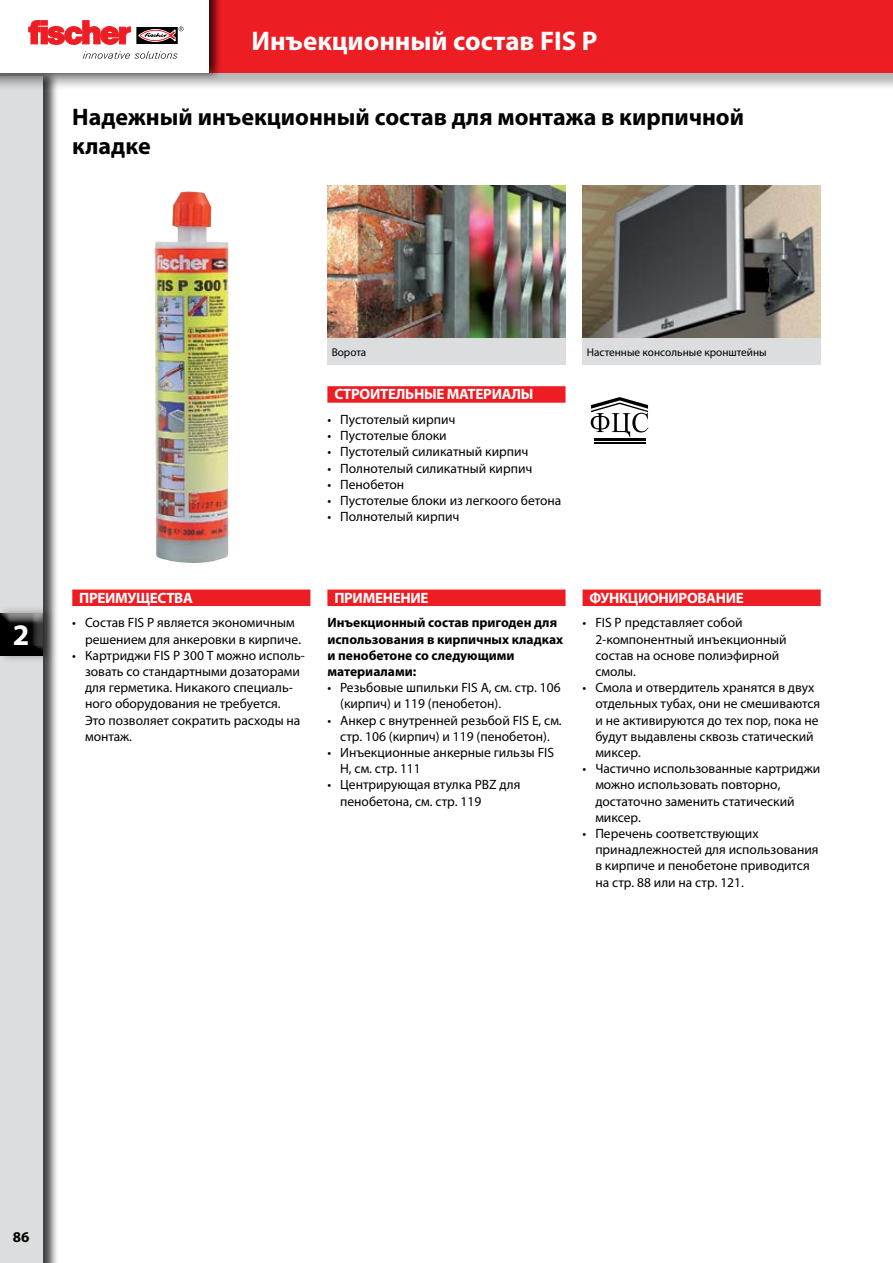
<style>
.page{position:relative;width:893px;height:1263px;background:#fff}
.page>*{position:absolute;margin:0;border:0;box-sizing:border-box;transform-origin:0 0}
.t1{font:700 30px "Myriad Pro";color:#fff}
.t2{font:700 27px "Myriad Pro";color:#fff}
.t3{font:700 24px/28.8px "Myriad Pro";color:#000}
.t4{font:700 15px "Myriad Pro";letter-spacing:-.02em;color:#fff}
.t5{font:700 15px "Myriad Pro";color:#000}
.t6{font:13.5px/16.2px "Myriad Pro";color:#000}
.t7{font:700 13.5px/16.2px "Myriad Pro";color:#000}
.t8{font:11.25px "Myriad Pro";color:#000}
</style>
<div class="page">
<hr style="left:594px;top:438px;width:51px;height:3px;background:#000">
<hr style="left:594px;top:442px;width:51px;height:2px;background:#000">
<svg style="left:591px;top:397px;width:57px;height:40px"></svg>
<div style="left:0;top:68px;width:59px;height:1195px;background:#000;opacity:.75"></div>
<div style="left:0;top:77px;width:43px;height:1186px;background:#dcddde"></div>
<div style="left:0;top:0;width:893px;height:91px;background:#000;opacity:.29"></div>
<div style="left:0;top:0;width:893px;height:72px;background:#ed1d24"></div>
<div style="left:0;top:0;width:223px;height:81px;background:#000;opacity:.75"></div>
<div style="left:0;top:0;width:208px;height:72px;background:#fff"></div>
<svg style="left:137px;top:27px;width:41px;height:17px"></svg>
<svg style="left:29px;top:21px;width:102px;height:24px"></svg>
<svg style="left:139px;top:26px;width:44px;height:15px"></svg>
<svg style="left:83px;top:51px;width:94px;height:8px"></svg>
<div style="left:0;top:605px;width:55px;height:58px;background:#000;opacity:.3"></div>
<div style="left:0;top:613px;width:53px;height:45px;background:#fff;opacity:.75"></div>
<div style="left:0;top:613px;width:49px;height:45px;background:#000;opacity:.75"></div>
<img style="left:327px;top:186px;width:238px;height:153px">
<div style="left:327px;top:339px;width:239px;height:26px;background:#dcddde"></div>
<img style="left:583px;top:186px;width:237px;height:153px">
<div style="left:583px;top:339px;width:238px;height:26px;background:#dcddde"></div>
<img style="left:154px;top:191px;width:75px;height:372px">
<div style="left:72px;top:589px;width:238px;height:17px;background:#ed1d24"></div>
<div style="left:327px;top:589px;width:239px;height:17px;background:#ed1d24"></div>
<div style="left:583px;top:589px;width:238px;height:17px;background:#ed1d24"></div>
<div style="left:327px;top:386px;width:239px;height:17px;background:#ed1d24"></div>
<h2 class="t2" style="left:251px;top:23px;width:348px">Инъекционный состав FIS P</h2>
<h3 class="t3" style="left:72px;top:102px;width:673px">Надежный инъекционный состав для монтажа в кирпичной кладке</h3>
<h1 class="t1" style="left:13px;top:616px;width:18px">2</h1>
<p class="t8" style="left:332px;top:345px;width:36px">Ворота</p>
<p class="t8" style="left:587px;top:345px;width:181px">Настенные консольные кронштейны</p>
<p class="t4" style="left:334px;top:384px;width:201px">СТРОИТЕЛЬНЫЕ МАТЕРИАЛЫ</p>
<p class="t6" style="left:327px;top:411px;width:129px">• Пустотелый кирпич</p>
<p class="t6" style="left:327px;top:427px;width:121px">• Пустотелые блоки</p>
<p class="t6" style="left:327px;top:444px;width:202px">• Пустотелый силикатный кирпич</p>
<p class="t6" style="left:327px;top:460px;width:206px">• Полнотелый силикатный кирпич</p>
<p class="t6" style="left:327px;top:476px;width:78px">• Пенобетон</p>
<p class="t6" style="left:327px;top:492px;width:235px">• Пустотелые блоки из легкоого бетона</p>
<p class="t6" style="left:327px;top:508px;width:133px">• Полнотелый кирпич</p>
<p class="t4" style="left:79px;top:588px;width:115px">ПРЕИМУЩЕСТВА</p>
<p class="t6" style="left:85px;top:614px;width:218px;text-indent:-13px">• Состав FIS P является экономичным решением для анкеровки в кирпиче.</p>
<p class="t6" style="left:85px;top:647px;width:221px;text-indent:-13px">• Картриджи FIS P 300 Т можно исполь&shy;зовать со стандартными дозаторами для герметика. Никакого специаль&shy;ного оборудования не требуется.<br>Это позволяет сократить расходы на монтаж.</p>
<p class="t4" style="left:334px;top:588px;width:96px">ПРИМЕНЕНИЕ</p>
<p class="t7" style="left:327px;top:614px;width:237px">Инъекционный состав пригоден для использования в кирпичных кладках и пенобетоне со следующими материалами:</p>
<p class="t6" style="left:340px;top:679px;width:222px;text-indent:-13px">• Резьбовые шпильки FIS A, см. стр. 106 (кирпич) и 119 (пенобетон).</p>
<p class="t6" style="left:327px;top:712px;width:236px;text-align:center">• Анкер с внутренней резьбой FIS E, см. стр. 106 (кирпич) и 119 (пенобетон).</p>
<p class="t6" style="left:340px;top:744px;width:215px;text-indent:-13px">• Инъекционные анкерные гильзы FIS<br>H, см. стр. 111</p>
<p class="t6" style="left:340px;top:776px;width:182px;text-indent:-13px">• Центрирующая втулка PBZ для пенобетона, см. стр. 119</p>
<p class="t4" style="left:589px;top:588px;width:156px">ФУНКЦИОНИРОВАНИЕ</p>
<p class="t6" style="left:595px;top:614px;width:193px;text-indent:-13px">• FIS P представляет собой<br>2-компонентный инъекционный состав на основе полиэфирной смолы.</p>
<p class="t6" style="left:595px;top:679px;width:226px;text-indent:-13px">• Смола и отвердитель хранятся в двух отдельных тубах, они не смешиваются и не активируются до тех пор, пока не будут выдавлены сквозь статический миксер.</p>
<p class="t6" style="left:595px;top:760px;width:226px;text-indent:-13px">• Частично использованные картриджи можно использовать повторно, достаточно заменить статический миксер.</p>
<p class="t6" style="left:595px;top:825px;width:225px;text-indent:-13px">• Перечень соответствующих принадлежностей для использования в кирпиче и пенобетоне приводится на стр. 88 или на стр. 121.</p>
<p class="t5" style="left:13px;top:1227px;width:18px">86</p>
</div>
